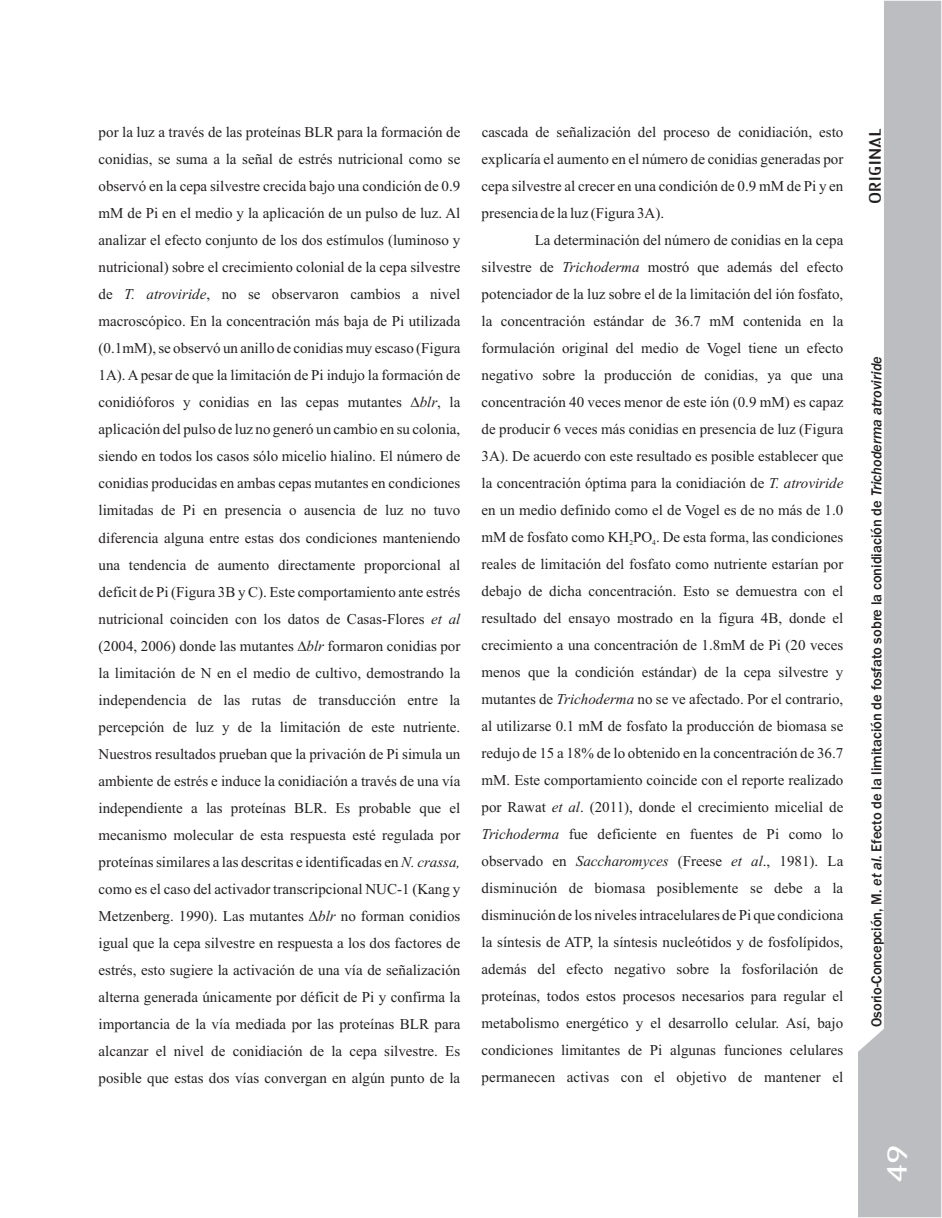
<style>
.page{position:relative;width:942px;height:1218px;background:#fff}
.page>*{position:absolute;margin:0;border:0;box-sizing:border-box;transform-origin:0 0}
.t1{font:24.75px "Architecture Plain";color:#fff;scale:1.94 1}
.t2{font:15px/27px "Times New Roman";color:#231f20;text-align:justify}
.t3{font:500 15px "Franklin Gothic";color:#231f20}
.t4{font:15px "Architecture Plain";color:#231f20;scale:1.94 1}
.t5{font:7.5px "Times New Roman";color:#231f20}
.s1{font-style:italic}
</style>
<div class="page">
<svg style="left:858px;top:1px;width:82px;height:1216px;fill:#bcbdc0"></svg>
<p class="t2" style="left:99px;top:120px;width:363px">por la luz a través de las proteínas BLR para la formación de conidias, se suma a la señal de estrés nutricional como se observó en la cepa silvestre crecida bajo una condición de 0.9 mM de Pi en el medio y la aplicación de un pulso de luz. Al analizar el efecto conjunto de los dos estímulos (luminoso y nutricional) sobre el crecimiento colonial de la cepa silvestre de <span class="s1">T. atroviride</span>, no se observaron cambios a nivel macroscópico. En la concentración más baja de Pi utilizada (0.1mM), se observó un anillo de conidias muy escaso (Figura 1A). Apesar de que la limitación de Pi indujo la formación de conidióforos y conidias en las cepas mutantes ? <span class="s1">blr</span>, la aplicación del pulso de luz no generó un cambio en su colonia, siendo en todos los casos sólo micelio hialino. El número de conidias producidas en ambas cepas mutantes en condiciones limitadas de Pi en presencia o ausencia de luz no tuvo diferencia alguna entre estas dos condiciones manteniendo una tendencia de aumento directamente proporcional al deficit de Pi (Figura 3B y C). Este comportamiento ante estrés nutricional coinciden con los datos de Casas-Flores <span class="s1">et al </span>(2004, 2006) donde las mutantes ? <span class="s1">blr</span> formaron conidias por la limitación de N en el medio de cultivo, demostrando la independencia de las rutas de transducción entre la percepción de luz y de la limitación de este nutriente.<br>Nuestros resultados prueban que la privación de Pi simula un ambiente de estrés e induce la conidiación a través de una vía independiente a las proteínas BLR. Es probable que el mecanismo molecular de esta respuesta esté regulada por proteínas similares a las descritas e identificadas en <span class="s1">N. crassa, </span>como es el caso del activador transcripcional NUC-1 (Kang y Metzenberg. 1990). Las mutantes ? <span class="s1">blr</span> no forman conidios igual que la cepa silvestre en respuesta a los dos factores de estrés, esto sugiere la activación de una vía de señalización alterna generada únicamente por déficit de Pi y confirma la importancia de la vía mediada por las proteínas BLR para alcanzar el nivel de conidiación de la cepa silvestre. Es posible que estas dos vías convergan en algún punto de la</p>
<p class="t2" style="left:481px;top:120px;width:363px">cascada de señalización del proceso de conidiación, esto explicaría el aumento en el número de conidias generadas por cepa silvestre al crecer en una condición de 0.9 mM de Pi y en presencia de la luz (Figura 3A).</p>
<p class="t2" style="left:481px;top:228px;width:363px;text-indent:53px">La determinación del número de conidias en la cepa silvestre de <span class="s1">Trichoderma</span> mostró que además del efecto potenciador de la luz sobre el de la limitación del ión fosfato, la concentración estándar de 36.7 mM contenida en la formulación original del medio de Vogel tiene un efecto negativo sobre la producción de conidias, ya que una concentración 40 veces menor de este ión (0.9 mM) es capaz de producir 6 veces más conidias en presencia de luz (Figura 3A). De acuerdo con este resultado es posible establecer que la concentración óptima para la conidiación de <span class="s1">T. atroviride </span>en un medio definido como el de Vogel es de no más de 1.0 mM de fosfato como KH PO . De esta forma, las condiciones</p>
<p class="t5" style="left:629px;top:540px;width:5px">2</p>
<p class="t5" style="left:652px;top:540px;width:5px">4</p>
<p class="t2" style="left:481px;top:552px;width:363px">reales de limitación del fosfato como nutriente estarían por debajo de dicha concentración. Esto se demuestra con el resultado del ensayo mostrado en la figura 4B, donde el crecimiento a una concentración de 1.8mM de Pi (20 veces menos que la condición estándar) de la cepa silvestre y mutantes de <span class="s1">Trichoderma</span> no se ve afectado. Por el contrario, al utilizarse 0.1 mM de fosfato la producción de biomasa se redujo de 15 a 18% de lo obtenido en la concentración de 36.7 mM. Este comportamiento coincide con el reporte realizado por Rawat <span class="s1">et al</span>. (2011), donde el crecimiento micelial de <span class="s1">Trichoderma</span> fue deficiente en fuentes de Pi como lo observado en <span class="s1">Saccharomyces</span> (Freese <span class="s1">et al</span>., 1981). La disminución de biomasa posiblemente se debe a la disminución de los niveles intracelulares de Pi que condiciona la síntesis de ATP, la síntesis nucleótidos y de fosfolípidos, además del efecto negativo sobre la fosforilación de proteínas, todos estos procesos necesarios para regular el metabolismo energético y el desarrollo celular. Así, bajo condiciones limitantes de Pi algunas funciones celulares permanecen activas con el objetivo de mantener el</p>
<p class="t4" style="left:867px;top:204px;width:41px;rotate:-90deg">ORIGINAL</p>
<p class="t3" style="left:870px;top:1027px;width:672px;rotate:-90deg">Osorio-Concepción, M. <span class="s1">et al</span>. Efecto de la limitación de fosfato sobre la conidiación de <span class="s1">Trichoderma atroviride</span></p>
<h1 class="t1" style="left:885px;top:1183px;width:21px;rotate:-90deg">49</h1>
</div>
